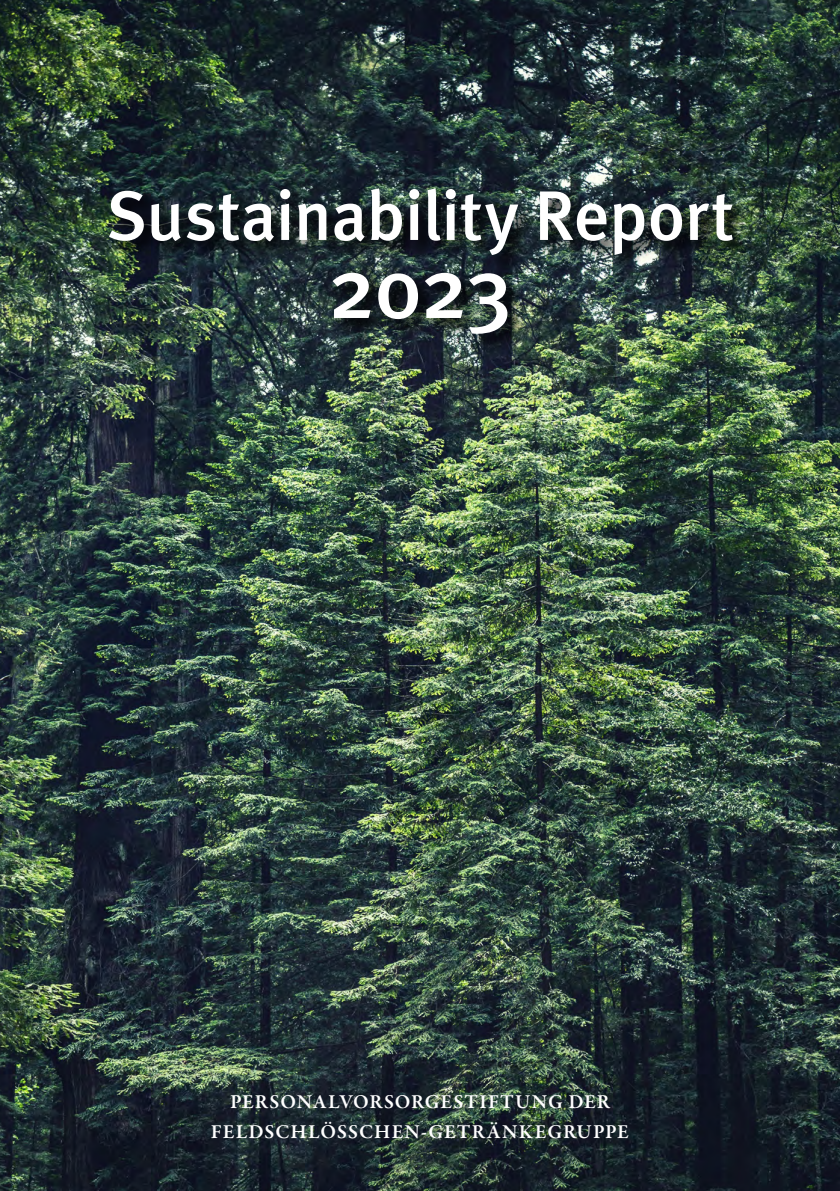
<style>
.page{position:relative;width:840px;height:1191px;background:#fff}
.page>*{position:absolute;margin:0;border:0;box-sizing:border-box;transform-origin:0 0}
.t1{font:500 86px "Meta Pro";color:#fff}
.t2{font:500 70px "Meta Pro";letter-spacing:-.02em;color:#fff}
.t3{font:600 20px/30px "Garamond Premr Pro";letter-spacing:.045em;color:#fff;text-align:center}
</style>
<div class="page">
<img style="left:0;top:0;width:839px;height:1191px">
<div style="left:106px;top:185px;width:646px;height:169px;background:#000;opacity:.78"></div>
<h2 class="t2" style="left:105px;top:161px;width:630px">Sustainability Report</h2>
<h1 class="t1" style="left:327px;top:221px;width:186px">2023</h1>
<p class="t3" style="left:211px;top:1086px;width:419px">PERSONALVORSORGESTIFTUNG DER<br>FELDSCHLÖSSCHEN-GETRÄNKEGRUPPE</p>
</div>
